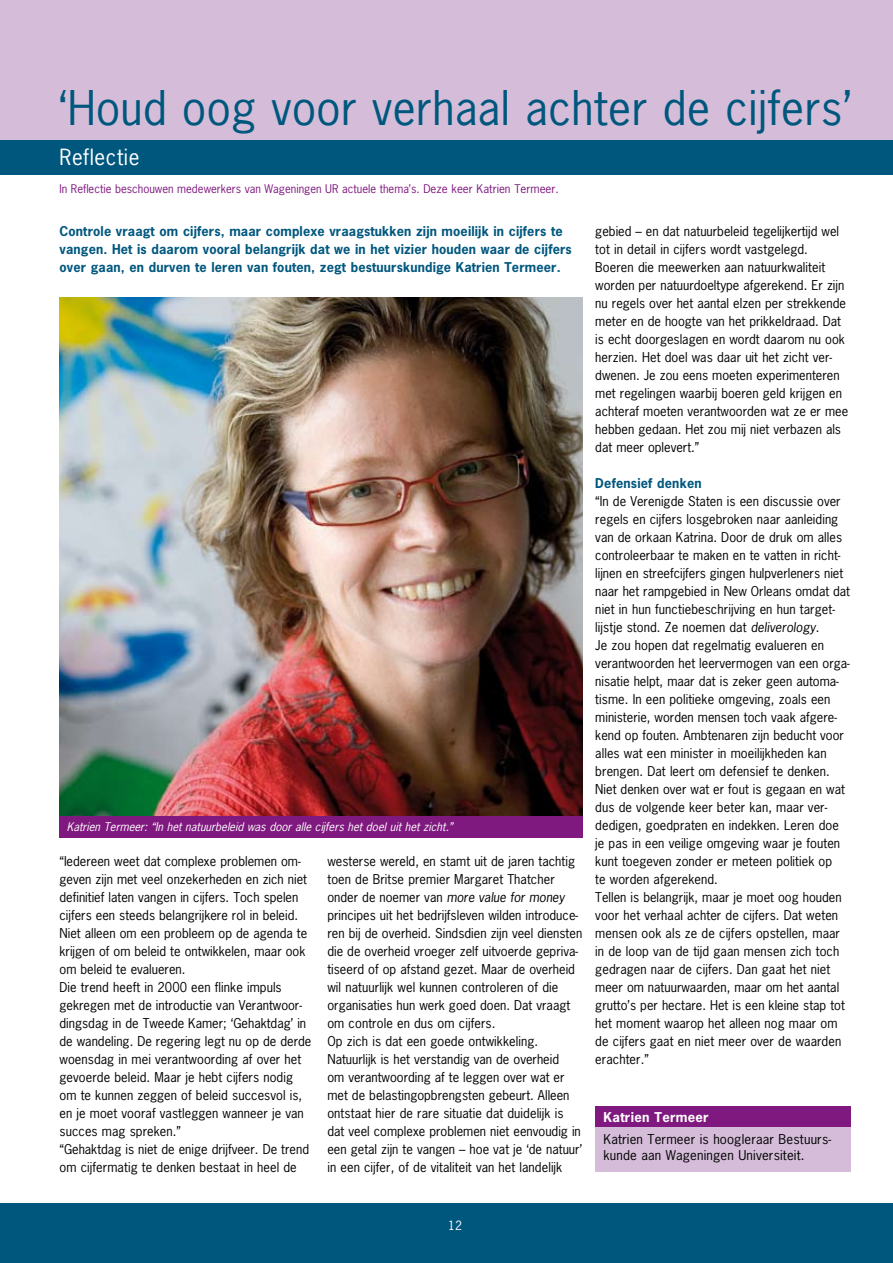
<style>
.page{position:relative;width:893px;height:1263px;background:#fff}
.page>*{position:absolute;margin:0;border:0;box-sizing:border-box;transform-origin:0 0}
.t1{font:45px "News Gothic Std";letter-spacing:.01em;color:#00577e}
.t2{font:21px "News Gothic Std";letter-spacing:.025em;color:#fff}
.t3{font:12.75px/18px "News Gothic Std";color:#000}
.t4{font:700 12.75px/18px "News Gothic Std";letter-spacing:.01em;color:#00577e}
.t5{font:700 12.75px "News Gothic Std";letter-spacing:.02em;color:#fff}
.t6{font:12px "News Gothic Std";color:#fff}
.t7{font:11.25px "News Gothic Std";color:#80197f}
.t8{font:italic 11.25px "News Gothic Std";color:#fff}
.s1{font-style:italic}
</style>
<div class="page">
<img style="left:60px;top:298px;width:523px;height:518px">
<div style="left:0;top:0;width:893px;height:151px;background:#d5bdd9"></div>
<div style="left:0;top:1203px;width:893px;height:60px;background:#00577e"></div>
<div style="left:0;top:140px;width:893px;height:34px;background:#00577e"></div>
<div style="left:60px;top:816px;width:523px;height:22px;background:#80197f"></div>
<div style="left:595px;top:1124px;width:255px;height:48px;background:#d5bdd9"></div>
<div style="left:595px;top:1107px;width:255px;height:20px;background:#80197f"></div>
<h1 class="t1" style="left:58px;top:79px;width:795px">‘Houd oog voor verhaal achter de cijfers’</h1>
<h2 class="t2" style="left:60px;top:143px;width:81px">Reflectie</h2>
<p class="t7" style="left:60px;top:182px;width:501px">In Reflectie beschouwen medewerkers van Wageningen UR actuele thema’s. Deze keer Katrien Termeer.</p>
<p class="t4" style="left:60px;top:222px;width:514px">Controle vraagt om cijfers, maar complexe vraagstukken zijn moeilijk in cijfers te vangen. Het is daarom vooral belangrijk dat we in het vizier houden waar de cijfers over gaan, en durven te leren van fouten, zegt bestuurskundige Katrien Termeer.</p>
<p class="t8" style="left:67px;top:820px;width:391px">Katrien Termeer:“In hetnatuurbeleid wasdooralle cijfershetdoeluithetzicht.”</p>
<p class="t3" style="left:60px;top:852px;width:253px">“Iedereen weet dat complexe problemen om&shy;geven zijn met veel onzekerheden en zich niet definitief laten vangen in cijfers. Toch spelen cijfers een steeds belangrijkere rol in beleid.<br>Niet alleen om een probleem op de agenda te krijgen of om beleid te ontwikkelen, maar ook om beleid te evalueren.<br>Die trend heeft in 2000 een flinke impuls gekregen met de introductie van Verantwoor&shy;dingsdag in de Tweede Kamer; ‘Gehaktdag’ in de wandeling. De regering legt nu op de derde woensdag in mei verantwoording af over het gevoerde beleid. Maar je hebt cijfers nodig om te kunnen zeggen of beleid succesvol is, en je moet vooraf vastleggen wanneer je van succes mag spreken.”<br>“Gehaktdag is niet de enige drijfveer. De trend om cijfermatig te denken bestaat in heel de</p>
<p class="t3" style="left:327px;top:852px;width:256px">westerse wereld, en stamt uit de jaren tachtig toen de Britse premier Margaret Thatcher onder de noemer van <span class="s1">more value for money </span>principes uit het bedrijfsleven wilden introduce&shy;ren bij de overheid. Sindsdien zijn veel diensten die de overheid vroeger zelf uitvoerde gepriva&shy;tiseerd of op afstand gezet. Maar de overheid wil natuurlijk wel kunnen controleren of die organisaties hun werk goed doen. Dat vraagt om controle en dus om cijfers.<br>Op zich is dat een goede ontwikkeling.<br>Natuurlijk is het verstandig van de overheid<br>om verantwoording af te leggen over wat er met de belastingopbrengsten gebeurt. Alleen ontstaat hier de rare situatie dat duidelijk is dat veel complexe problemen niet eenvoudig in een getal zijn te vangen – hoe vat je ‘de natuur’ in een cijfer, of de vitaliteit van het landelijk</p>
<p class="t3" style="left:595px;top:222px;width:254px">gebied – en dat natuurbeleid tegelijkertijd wel tot in detail in cijfers wordt vastgelegd.<br>Boeren die meewerken aan natuurkwaliteit worden per natuurdoeltype afgerekend. Er zijn nu regels over het aantal elzen per strekkende meter en de hoogte van het prikkeldraad. Dat is echt doorgeslagen en wordt daarom nu ook herzien. Het doel was daar uit het zicht ver&shy;dwenen. Je zou eens moeten experimenteren met regelingen waarbij boeren geld krijgen en achteraf moeten verantwoorden wat ze er mee hebben gedaan. Het zou mij niet verbazen als dat meer oplevert.”</p>
<p class="t4" style="left:595px;top:474px;width:108px">Defensief denken</p>
<p class="t3" style="left:595px;top:492px;width:256px">“In de Verenigde Staten is een discussie over regels en cijfers losgebroken naar aanleiding van de orkaan Katrina. Door de druk om alles controleerbaar te maken en te vatten in richt&shy;lijnen en streefcijfers gingen hulpverleners niet naar het rampgebied in New Orleans omdat dat niet in hun functiebeschrijving en hun target&shy;lijstje stond. Ze noemen dat <span class="s1">deliverology</span>.<br>Je zou hopen dat regelmatig evalueren en verantwoorden het leervermogen van een orga&shy;nisatie helpt, maar dat is zeker geen automa&shy;tisme. In een politieke omgeving, zoals een ministerie, worden mensen toch vaak afgere&shy;kend op fouten. Ambtenaren zijn beducht voor alles wat een minister in moeilijkheden kan brengen. Dat leert om defensief te denken.<br>Niet denken over wat er fout is gegaan en wat dus de volgende keer beter kan, maar ver&shy;dedigen, goedpraten en indekken. Leren doe je pas in een veilige omgeving waar je fouten kunt toegeven zonder er meteen politiek op<br>te worden afgerekend.<br>Tellen is belangrijk, maar je moet oog houden voor het verhaal achter de cijfers. Dat weten mensen ook als ze de cijfers opstellen, maar in de loop van de tijd gaan mensen zich toch gedragen naar de cijfers. Dan gaat het niet meer om natuurwaarden, maar om het aantal grutto’s per hectare. Het is een kleine stap tot het moment waarop het alleen nog maar om de cijfers gaat en niet meer over de waarden erachter.”</p>
<p class="t5" style="left:604px;top:1109px;width:107px">Katrien Termeer</p>
<p class="t3" style="left:604px;top:1131px;width:229px;line-height:16.5px">Katrien Termeer is hoogleraar Bestuurs&shy;kunde aan Wageningen Universiteit.</p>
<p class="t6" style="left:448px;top:1217px;width:15px">12</p>
</div>
